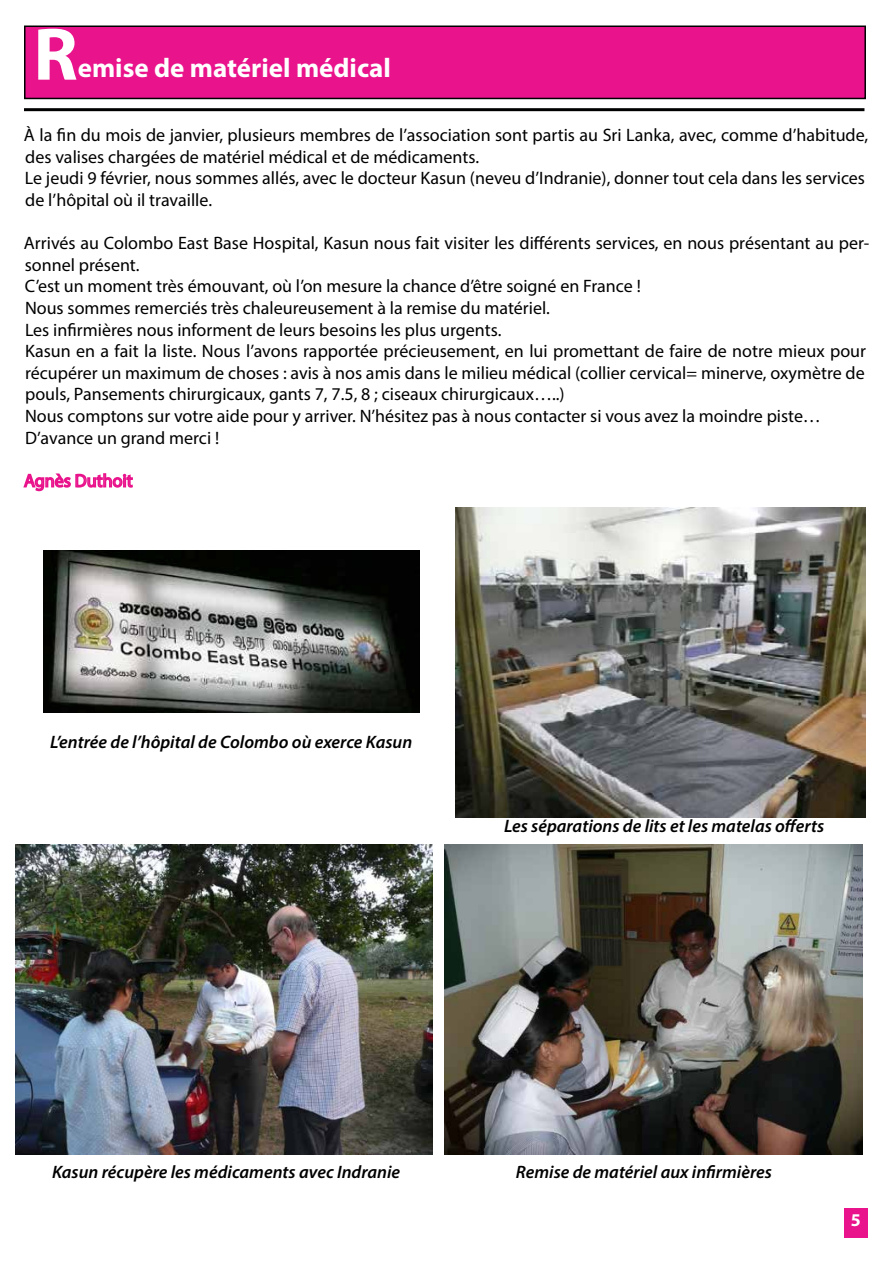
<style>
.page{position:relative;width:893px;height:1263px;background:#fff}
.page>*{position:absolute;margin:0;border:0;box-sizing:border-box;transform-origin:0 0}
.t1{font:700 75px "Myriad Pro";color:#fff}
.t2{font:700 27px "Myriad Pro";color:#fff}
.t3{font:18px/21.6px "Myriad Pro";color:#000}
.t4{font:italic 600 18px "Myriad Pro";color:#000}
.t5{font:700 18px "Myriad Pro";color:#fff}
</style>
<div class="page">
<div style="left:844px;top:1208px;width:23px;height:29px;background:#e9138c"></div>
<svg style="left:23px;top:473px;width:110px;height:19px"></svg>
<div style="left:25px;top:26px;width:840px;height:72px;background:#e9138c"></div>
<div style="left:24px;top:26px;width:842px;height:73px;border:2px solid #000"></div>
<hr style="left:24px;top:108px;width:840px;height:3px;background:#000">
<img style="left:43px;top:551px;width:376px;height:161px">
<img style="left:16px;top:844px;width:417px;height:310px">
<img style="left:445px;top:844px;width:417px;height:310px">
<img style="left:455px;top:507px;width:410px;height:310px">
<h1 class="t1" style="left:33px;top:5px;width:46px">R</h1>
<h2 class="t2" style="left:78px;top:51px;width:315px">emise de matériel médical</h2>
<p class="t3" style="left:24px;top:124px;width:846px">À la fin du mois de janvier, plusieurs membres de l’association sont partis au Sri Lanka, avec, comme d’habitude, des valises chargées de matériel médical et de médicaments.<br>Le jeudi 9 février, nous sommes allés, avec le docteur Kasun (neveu d’Indranie), donner tout cela dans les services de l’hôpital où il travaille.</p>
<p class="t3" style="left:24px;top:232px;width:847px">Arrivés au Colombo East Base Hospital, Kasun nous fait visiter les différents services, en nous présentant au per&shy;sonnel présent.<br>C’est un moment très émouvant, où l’on mesure la chance d’être soigné en France !<br>Nous sommes remerciés très chaleureusement à la remise du matériel.<br>Les infirmières nous informent de leurs besoins les plus urgents.<br>Kasun en a fait la liste. Nous l’avons rapportée précieusement, en lui promettant de faire de notre mieux pour récupérer un maximum de choses : avis à nos amis dans le milieu médical (collier cervical= minerve, oxymètre de pouls, Pansements chirurgicaux, gants 7, 7.5, 8 ; ciseaux chirurgicaux…..)<br>Nous comptons sur votre aide pour y arriver. N’hésitez pas à nous contacter si vous avez la moindre piste… D’avance un grand merci !</p>
<p class="t4" style="left:50px;top:730px;width:364px">L’entrée de l’hôpital de Colombo où exerce Kasun</p>
<p class="t4" style="left:504px;top:815px;width:322px">Les séparations de lits et les matelas offerts</p>
<p class="t4" style="left:52px;top:1160px;width:350px">Kasun récupère les médicaments avec Indranie</p>
<p class="t4" style="left:516px;top:1161px;width:257px">Remise de matériel aux infirmières</p>
<p class="t5" style="left:851px;top:1208px;width:11px">5</p>
</div>
